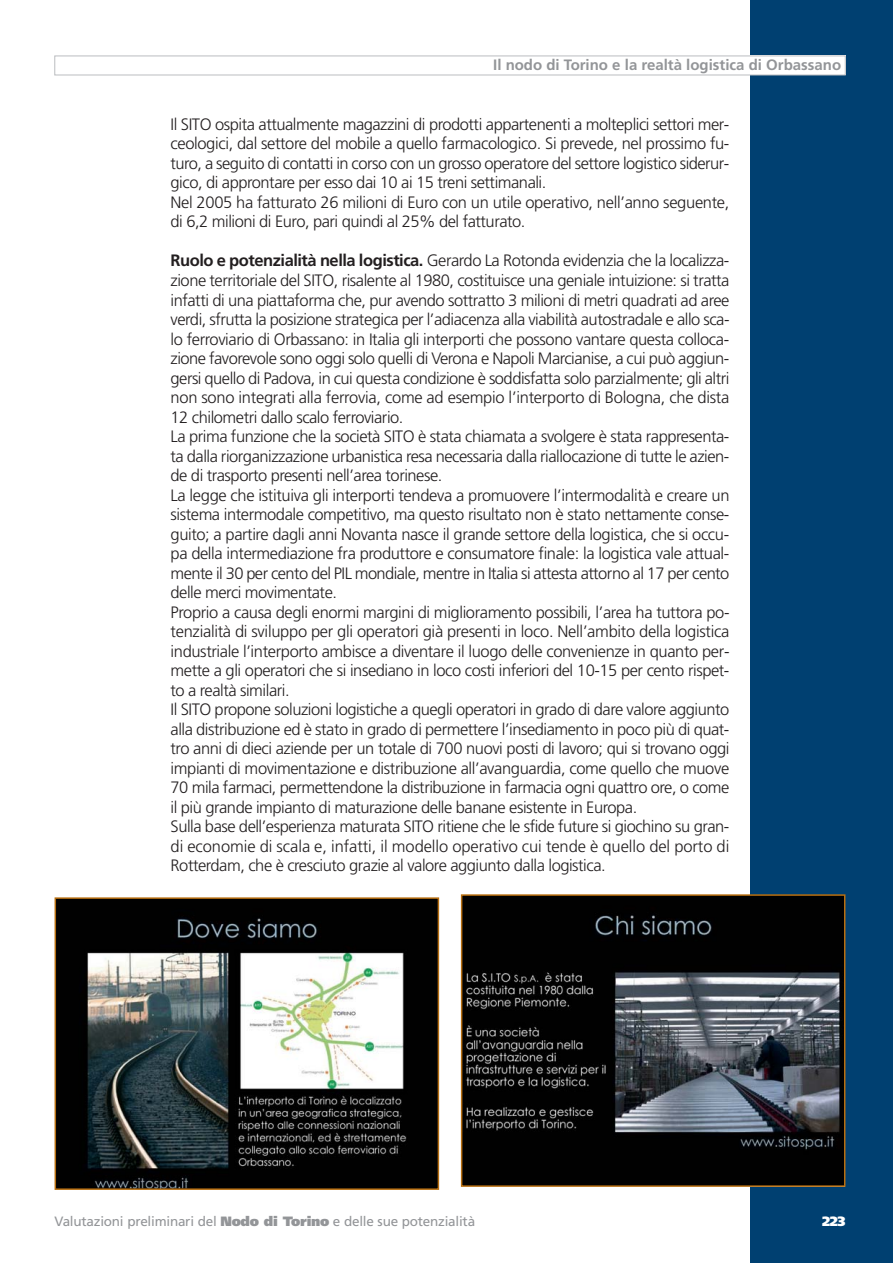
<style>
.page{position:relative;width:893px;height:1263px;background:#fff}
.page>*{position:absolute;margin:0;border:0;box-sizing:border-box;transform-origin:0 0}
.t1{font:300 16.5px/19.5px "Frutiger";letter-spacing:-.03em;color:#231f20}
.t2{font:700 15px "Frutiger";color:#939598}
.t3{font:13.5px "Frutiger";letter-spacing:-.015em;color:#939598}
.t4{font:900 13.5px "Frutiger";color:#fff}
.s1{font-weight:700}
.s2{font-weight:900}
</style>
<div class="page">
<div style="left:751px;top:0;width:142px;height:1263px;background:#004071"></div>
<div style="left:55px;top:56px;width:790px;height:19px;background:#fff"></div>
<div style="left:55px;top:56px;width:790px;height:19px;border:1px solid #bbbdc0"></div>
<img style="left:464px;top:897px;width:378px;height:287px">
<div style="left:461px;top:894px;width:384px;height:293px;border:2px solid #b76e10"></div>
<img style="left:58px;top:900px;width:378px;height:287px">
<div style="left:55px;top:897px;width:384px;height:293px;border:2px solid #b76e10"></div>
<p class="t2" style="left:493px;top:57px;width:350px">Il nodo di Torino e la realtà logistica di Orbassano</p>
<p class="t1" style="left:171px;top:115px;width:560px">Il SITO ospita attualmente magazzini di prodotti appartenenti a molteplici settori mer&shy;ceologici, dal settore del mobile a quello farmacologico. Si prevede, nel prossimo fu&shy;turo, a seguito di contatti in corso con un grosso operatore del settore logistico siderur&shy;gico, di approntare per esso dai 10 ai 15 treni settimanali.<br>Nel 2005 ha fatturato 26 milioni di Euro con un utile operativo, nell’anno seguente, di 6,2 milioni di Euro, pari quindi al 25% del fatturato.</p>
<p class="t1" style="left:171px;top:252px;width:560px"><span class="s1">Ruolo e potenzialità nella logistica.</span> Gerardo La Rotonda evidenzia che la localizza&shy;zione territoriale del SITO, risalente al 1980, costituisce una geniale intuizione: si tratta infatti di una piattaforma che, pur avendo sottratto 3 milioni di metri quadrati ad aree verdi, sfrutta la posizione strategica per l’adiacenza alla viabilità autostradale e allo sca&shy;lo ferroviario di Orbassano: in Italia gli interporti che possono vantare questa colloca&shy;zione favorevole sono oggi solo quelli di Verona e Napoli Marcianise, a cui può aggiun&shy;gersi quello di Padova, in cui questa condizione è soddisfatta solo parzialmente; gli altri non sono integrati alla ferrovia, come ad esempio l’interporto di Bologna, che dista 12 chilometri dallo scalo ferroviario.<br>La prima funzione che la società SITO è stata chiamata a svolgere è stata rappresenta&shy;ta dalla riorganizzazione urbanistica resa necessaria dalla riallocazione di tutte le azien&shy;de di trasporto presenti nell’area torinese.<br>La legge che istituiva gli interporti tendeva a promuovere l’intermodalità e creare un sistema intermodale competitivo, ma questo risultato non è stato nettamente conse&shy;guito; a partire dagli anni Novanta nasce il grande settore della logistica, che si occu&shy;pa della intermediazione fra produttore e consumatore finale: la logistica vale attual&shy;mente il 30 per cento del PIL mondiale, mentre in Italia si attesta attorno al 17 per cento delle merci movimentate.<br>Proprio a causa degli enormi margini di miglioramento possibili, l’area ha tuttora po&shy;tenzialità di sviluppo per gli operatori già presenti in loco. Nell’ambito della logistica industriale l’interporto ambisce a diventare il luogo delle convenienze in quanto per&shy;mette a gli operatori che si insediano in loco costi inferiori del 10-15 per cento rispet&shy;to a realtà similari.<br>Il SITO propone soluzioni logistiche a quegli operatori in grado di dare valore aggiunto alla distribuzione ed è stato in grado di permettere l’insediamento in poco più di quat&shy;tro anni di dieci aziende per un totale di 700 nuovi posti di lavoro; qui si trovano oggi impianti di movimentazione e distribuzione all’avanguardia, come quello che muove 70 mila farmaci, permettendone la distribuzione in farmacia ogni quattro ore, o come il più grande impianto di maturazione delle banane esistente in Europa.<br>Sulla base dell’esperienza maturata SITO ritiene che le sfide future si giochino su gran&shy;di economie di scala e, infatti, il modello operativo cui tende è quello del porto di Rotterdam, che è cresciuto grazie al valore aggiunto dalla logistica.</p>
<p class="t3" style="left:55px;top:1214px;width:422px">Valutazioni preliminari del <span class="s2">Nodo di Torino</span> e delle sue potenzialità</p>
<p class="t4" style="left:822px;top:1214px;width:25px">223</p>
</div>
